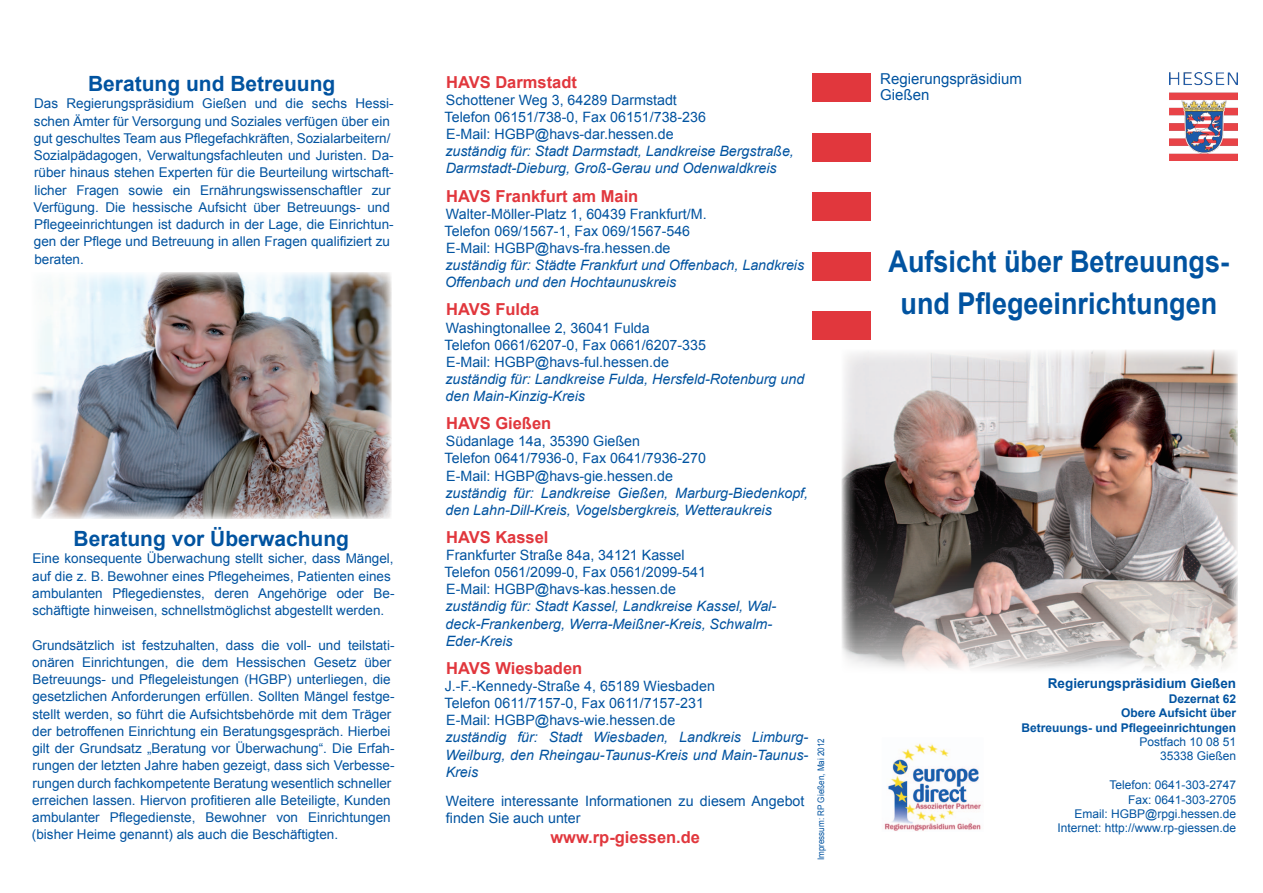
<style>
.page{position:relative;width:1263px;height:893px;background:#fff}
.page>*{position:absolute;margin:0;border:0;box-sizing:border-box;transform-origin:0 0}
.t1{font:700 30px/42px "Arial";color:#0153a0;text-align:center;scale:.9 1}
.t2{font:700 21px "Arial";color:#0153a0}
.t3{font:700 16.5px "Arial";color:#e1373d}
.t4{font:15px/16.5px "Arial";color:#0153a0}
.t5{font:14.25px/17.1px "Arial";color:#0153a0}
.t6{font:italic 14.25px/17.1px "Arial";color:#0153a0}
.t7{font:13.5px/17.2px "Arial";color:#0153a0}
.t8{font:700 13.5px "Arial";color:#0153a0}
.t9{font:12px "Arial";color:#0153a0}
.t10{font:700 12px "Arial";color:#0153a0}
.t11{font:9px "Arial";color:#0153a0;scale:.9 1}
</style>
<div class="page">
<img style="left:32px;top:272px;width:359px;height:247px">
<div style="left:812px;top:73px;width:59px;height:29px;background:#e1373d"></div>
<div style="left:812px;top:133px;width:59px;height:29px;background:#e1373d"></div>
<div style="left:812px;top:192px;width:59px;height:29px;background:#e1373d"></div>
<div style="left:812px;top:252px;width:59px;height:29px;background:#e1373d"></div>
<div style="left:812px;top:311px;width:59px;height:29px;background:#e1373d"></div>
<img style="left:1169px;top:73px;width:68px;height:88px">
<img style="left:884px;top:743px;width:97px;height:88px">
<img style="left:842px;top:350px;width:395px;height:320px">
<p class="t2" style="left:88px;top:70px;width:249px">Beratung und Betreuung</p>
<p class="t7" style="left:33px;top:95px;width:362px">Das Regierungspräsidium Gießen und die sechs Hessi&shy;schen Ämter für Versorgung und Soziales verfügen über ein gut geschultes Team aus Pflegefachkräften, Sozialarbeitern/ Sozialpädagogen, Verwaltungsfachleuten und Juristen. Da&shy;rüber hinaus stehen Experten für die Beurteilung wirtschaft&shy;licher Fragen sowie ein Ernährungswissenschaftler zur Verfügung. Die hessische Aufsicht über Betreuungs- und Pflegeeinrichtungen ist dadurch in der Lage, die Einrichtun&shy;gen der Pflege und Betreuung in allen Fragen qualifiziert zu beraten.</p>
<p class="t2" style="left:74px;top:525px;width:277px">Beratung vor Überwachung</p>
<p class="t7" style="left:32px;top:550px;width:364px">Eine konsequente Überwachung stellt sicher, dass Mängel, auf die z. B. Bewohner eines Pflegeheimes, Patienten eines ambulanten Pflegedienstes, deren Angehörige oder Be&shy;schäftigte hinweisen, schnellstmöglichst abgestellt werden.</p>
<p class="t7" style="left:32px;top:636px;width:364px">Grundsätzlich ist festzuhalten, dass die voll- und teilstati&shy;onären Einrichtungen, die dem Hessischen Gesetz über Betreuungs- und Pflegeleistungen (HGBP) unterliegen, die gesetzlichen Anforderungen erfüllen. Sollten Mängel festge&shy;stellt werden, so führt die Aufsichtsbehörde mit dem Träger der betroffenen Einrichtung ein Beratungsgespräch. Hierbei gilt der Grundsatz „Beratung vor Überwachung“. Die Erfah&shy;rungen der letzten Jahre haben gezeigt, dass sich Verbesse&shy;rungen durch fachkompetente Beratung wesentlich schneller erreichen lassen. Hiervon profitieren alle Beteiligte, Kunden ambulanter Pflegedienste, Bewohner von Einrichtungen (bisher Heime genannt) als auch die Beschäftigten.</p>
<p class="t3" style="left:446px;top:71px;width:132px">HAVS Darmstadt</p>
<p class="t5" style="left:446px;top:92px;width:233px">Schottener Weg 3, 64289 Darmstadt</p>
<p class="t5" style="left:445px;top:109px;width:263px">Telefon 06151/738-0, Fax 06151/738-236</p>
<p class="t5" style="left:446px;top:126px;width:229px">E-Mail: HGBP@havs-dar.hessen.de</p>
<p class="t6" style="left:445px;top:143px;width:350px">zuständig für: Stadt Darmstadt, Landkreise Bergstraße,</p>
<p class="t6" style="left:446px;top:160px;width:333px">Darmstadt-Dieburg, Groß-Gerau und Odenwaldkreis</p>
<p class="t3" style="left:446px;top:185px;width:194px">HAVS Frankfurt am Main</p>
<p class="t5" style="left:446px;top:205px;width:262px">Walter-Möller-Platz 1, 60439 Frankfurt/M.</p>
<p class="t5" style="left:445px;top:222px;width:247px">Telefon 069/1567-1, Fax 069/1567-546</p>
<p class="t5" style="left:446px;top:240px;width:226px">E-Mail: HGBP@havs-fra.hessen.de</p>
<p class="t6" style="left:445px;top:257px;width:361px">zuständig für: Städte Frankfurt und Offenbach, Landkreis<br>Offenbach und den Hochtaunuskreis</p>
<p class="t3" style="left:446px;top:299px;width:95px">HAVS Fulda</p>
<p class="t5" style="left:446px;top:319px;width:205px">Washingtonallee 2, 36041 Fulda</p>
<p class="t5" style="left:445px;top:336px;width:263px">Telefon 0661/6207-0, Fax 0661/6207-335</p>
<p class="t5" style="left:446px;top:353px;width:224px">E-Mail: HGBP@havs-ful.hessen.de</p>
<p class="t6" style="left:445px;top:370px;width:360px">zuständig für: Landkreise Fulda, Hersfeld-Rotenburg und den Main-Kinzig-Kreis</p>
<p class="t3" style="left:446px;top:413px;width:107px">HAVS Gießen</p>
<p class="t5" style="left:446px;top:433px;width:196px">Südanlage 14a, 35390 Gießen</p>
<p class="t5" style="left:445px;top:450px;width:263px">Telefon 0641/7936-0, Fax 0641/7936-270</p>
<p class="t5" style="left:446px;top:467px;width:228px">E-Mail: HGBP@havs-gie.hessen.de</p>
<p class="t6" style="left:445px;top:484px;width:364px">zuständig für: Landkreise Gießen, Marburg-Biedenkopf, den Lahn-Dill-Kreis, Vogelsbergkreis, Wetteraukreis</p>
<p class="t3" style="left:446px;top:526px;width:104px">HAVS Kassel</p>
<p class="t5" style="left:446px;top:547px;width:240px">Frankfurter Straße 84a, 34121 Kassel</p>
<p class="t5" style="left:445px;top:564px;width:263px">Telefon 0561/2099-0, Fax 0561/2099-541</p>
<p class="t5" style="left:446px;top:581px;width:231px">E-Mail: HGBP@havs-kas.hessen.de</p>
<p class="t6" style="left:445px;top:598px;width:332px">zuständig für: Stadt Kassel, Landkreise Kassel, Wal&shy;deck-Frankenberg, Werra-Meißner-Kreis, Schwalm-<br>Eder-Kreis</p>
<p class="t3" style="left:446px;top:657px;width:138px">HAVS Wiesbaden</p>
<p class="t5" style="left:445px;top:678px;width:272px">J.-F.-Kennedy-Straße 4, 65189 Wiesbaden</p>
<p class="t5" style="left:445px;top:695px;width:261px">Telefon 0611/7157-0, Fax 0611/7157-231</p>
<p class="t5" style="left:446px;top:712px;width:231px">E-Mail: HGBP@havs-wie.hessen.de</p>
<p class="t6" style="left:445px;top:729px;width:364px;text-align:justify">zuständig für: Stadt Wiesbaden, Landkreis Limburg-Weilburg, den Rheingau-Taunus-Kreis und Main-Taunus-Kreis</p>
<p class="t5" style="left:446px;top:793px;width:360px">Weitere interessante Informationen zu diesem Angebot finden Sie auch unter</p>
<p class="t3" style="left:550px;top:826px;width:151px">www.rp-giessen.de</p>
<p class="t11" style="left:815px;top:860px;width:137px;rotate:-90deg">Impressum: RP Gießen, Mai 2012</p>
<p class="t4" style="left:880px;top:71px;width:143px">Regierungspräsidium<br>Gießen</p>
<p class="t1" style="left:888px;top:241px;width:380px">Aufsicht über Betreuungs&shy;und Pflegeeinrichtungen</p>
<p class="t8" style="left:1048px;top:675px;width:190px">Regierungspräsidium Gießen</p>
<p class="t10" style="left:1169px;top:691px;width:69px">Dezernat 62</p>
<p class="t10" style="left:1121px;top:705px;width:116px">Obere Aufsicht über</p>
<p class="t10" style="left:1021px;top:719px;width:216px">Betreuungs- und Pflegeeinrichtungen</p>
<p class="t9" style="left:1139px;top:734px;width:98px">Postfach 10 08 51</p>
<p class="t9" style="left:1160px;top:748px;width:78px">35338 Gießen</p>
<p class="t9" style="left:1109px;top:777px;width:128px">Telefon: 0641-303-2747</p>
<p class="t9" style="left:1128px;top:791px;width:110px">Fax: 0641-303-2705</p>
<p class="t9" style="left:1074px;top:806px;width:163px">Email: HGBP@rpgi.hessen.de</p>
<p class="t9" style="left:1057px;top:820px;width:180px">Internet: http://www.rp-giessen.de</p>
</div>
